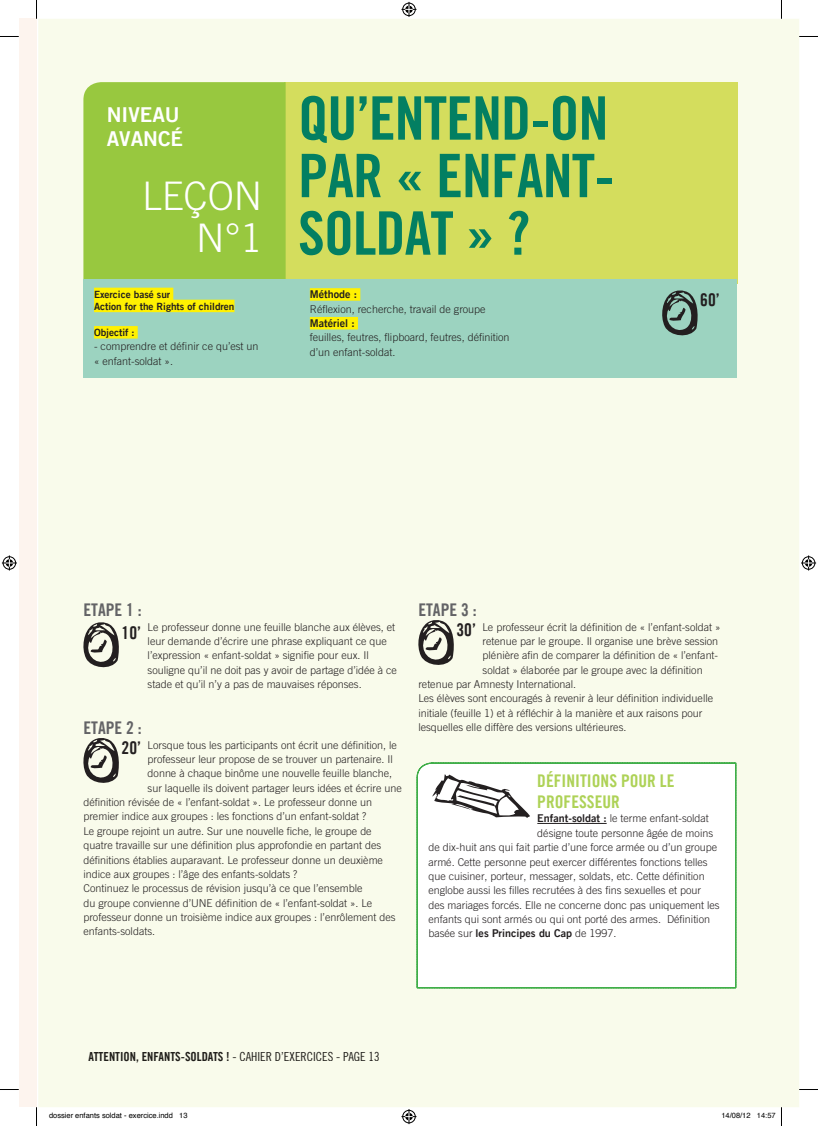
<style>
.page{position:relative;width:818px;height:1126px;background:#fff}
.page>*{position:absolute;margin:0;border:0;box-sizing:border-box;transform-origin:0 0}
.t1{font:60px/57.5px "Amnesty Trade Gothic Bd Cn 20";letter-spacing:-.015em;color:#037f62;text-align:justify}
.t2{font:300 39.25px/42.5px "Amnesty Trade Gothic";color:#fff;text-align:right}
.t3{font:20.5px/24.6px "Amnesty Trade Gothic Bd 2";color:#fff}
.t4{font:17.5px/21px "Amnesty Trade Gothic Bd Cn 20";color:#aed257}
.t5{font:17.5px "Amnesty Trade Gothic Bd Cn 20";color:#636366}
.t6{font:17.5px "Amnesty Trade Gothic Bd Cn 20";color:#231f20}
.t7{font:12.5px "Amnesty Trade Gothic Bd Cn 20";color:#231f20}
.t8{font:300 10.75px/14.4px "Amnesty Trade Gothic";color:#231f20}
.t9{font:10.75px "Amnesty Trade Gothic Bd 2";color:#231f20}
.t10{font:10px/12px "Amnesty Trade Gothic Bd 2";color:#231f20}
.t11{font:7.5px "Helvetica";color:#000}
.s1{font-family:"Amnesty Trade Gothic Bd Cn 20";font-weight:400;font-size:17.5px}
.s2{font-family:"Amnesty Trade Gothic Bd 2";font-weight:400}
.s3{font-family:"Amnesty Trade Gothic";font-weight:300}
.s4{font-family:"Amnesty Trade Gothic Cn 18"}
</style>
<div class="page">
<div style="left:38px;top:19px;width:760px;height:1088px;background:#f9fbeb"></div>
<div style="left:89px;top:1051px;width:140px;height:10px;background:#f9fbeb"></div>
<div style="left:229px;top:1051px;width:149px;height:9px;background:#f9fbeb"></div>
<div style="left:19px;top:19px;width:17px;height:1088px;background:#fdf4ee"></div>
<div style="left:284px;top:82px;width:452px;height:201px;background:#d4dd5d"></div>
<div style="left:83px;top:82px;width:202px;height:198px;background:#98c83f"></div>
<div style="left:83px;top:280px;width:653px;height:98px;background:#9cd3c0"></div>
<div style="left:94px;top:287px;width:79px;height:13px;background:#fff101"></div>
<div style="left:94px;top:299px;width:140px;height:13px;background:#fff101"></div>
<div style="left:94px;top:326px;width:44px;height:12px;background:#fff101"></div>
<div style="left:309px;top:288px;width:51px;height:13px;background:#fff101"></div>
<div style="left:309px;top:317px;width:49px;height:12px;background:#fff101"></div>
<svg style="left:662px;top:290px;width:35px;height:45px"></svg>
<svg style="left:83px;top:622px;width:36px;height:45px;background:#97968e"></svg>
<svg style="left:83px;top:738px;width:36px;height:44px;background:#95958c"></svg>
<svg style="left:418px;top:620px;width:35px;height:44px;background:#94938b"></svg>
<svg style="left:416px;top:762px;width:320px;height:226px"></svg>
<svg style="left:0;top:36px;width:19px;height:1px"></svg>
<svg style="left:798px;top:36px;width:19px;height:1px"></svg>
<svg style="left:0;top:1089px;width:19px;height:1px"></svg>
<svg style="left:798px;top:1088px;width:19px;height:2px"></svg>
<svg style="left:36px;top:0;width:1px;height:19px"></svg>
<svg style="left:36px;top:1107px;width:1px;height:18px"></svg>
<svg style="left:401px;top:2px;width:15px;height:15px"></svg>
<svg style="left:401px;top:1109px;width:15px;height:14px"></svg>
<svg style="left:2px;top:555px;width:15px;height:15px"></svg>
<svg style="left:801px;top:555px;width:14px;height:15px"></svg>
<h3 class="t3" style="left:107px;top:101px;width:78px">NIVEAU<br>AVANCÉ</h3>
<h2 class="t2" style="left:142px;top:174px;width:122px">LEÇON<br>N°1</h2>
<p class="t10" style="left:94px;top:288px;width:142px">Exercice basé sur<br>Action for the Rights of children</p>
<p class="t10" style="left:94px;top:326px;width:42px">Objectif :</p>
<p class="t8" style="left:94px;top:339px;width:166px">- comprendre et définir ce qu’est un « enfant-soldat ».</p>
<h1 class="t1" style="left:298px;top:89px;width:317px">QU’ENTEND-ON PAR « ENFANT-SOLDAT » ?</h1>
<p class="t9" style="left:309px;top:288px;width:49px">Méthode :</p>
<p class="t8" style="left:309px;top:301px;width:177px">Réflexion, recherche, travail de groupe</p>
<p class="t9" style="left:309px;top:316px;width:46px">Matériel :</p>
<p class="t8" style="left:309px;top:330px;width:201px">feuilles, feutres, flipboard, feutres, définition d’un enfant-soldat.</p>
<h3 class="t6" style="left:699px;top:289px;width:21px">60’</h3>
<h3 class="t5" style="left:83px;top:599px;width:60px">ETAPE 1 :</h3>
<h3 class="t6" style="left:121px;top:622px;width:21px">10’</h3>
<p class="t8" style="left:147px;top:619px;width:251px">Le professeur donne une feuille blanche aux élèves, et leur demande d’écrire une phrase expliquant ce que l’expression « enfant-soldat » signifie pour eux. Il souligne qu’il ne doit pas y avoir de partage d’idée à ce stade et qu’il n’y a pas de mauvaises réponses.</p>
<h3 class="t5" style="left:83px;top:717px;width:60px">ETAPE 2 :</h3>
<p class="t8" style="left:121px;top:737px;width:277px"><span class="s1">20’</span> Lorsque tous les participants ont écrit une définition, le</p>
<p class="t8" style="left:147px;top:751px;width:246px">professeur leur propose de se trouver un partenaire. Il</p>
<p class="t8" style="left:147px;top:766px;width:246px">donne à chaque binôme une nouvelle feuille blanche,</p>
<p class="t8" style="left:147px;top:780px;width:255px">sur laquelle ils doivent partager leurs idées et écrire une</p>
<p class="t8" style="left:83px;top:794px;width:290px">définition révisée de « l’enfant-soldat ». Le professeur donne un</p>
<p class="t8" style="left:83px;top:809px;width:284px">premier indice aux groupes : les fonctions d’un enfant-soldat ?</p>
<p class="t8" style="left:83px;top:823px;width:289px">Le groupe rejoint un autre. Sur une nouvelle fiche, le groupe de</p>
<p class="t8" style="left:83px;top:838px;width:299px">quatre travaille sur une définition plus approfondie en partant des</p>
<p class="t8" style="left:83px;top:852px;width:301px">définitions établies auparavant. Le professeur donne un deuxième</p>
<p class="t8" style="left:83px;top:866px;width:215px">indice aux groupes : l’âge des enfants-soldats ?</p>
<p class="t8" style="left:83px;top:881px;width:280px">Continuez le processus de révision jusqu’à ce que l’ensemble</p>
<p class="t8" style="left:83px;top:895px;width:290px">du groupe convienne d’UNE définition de « l’enfant-soldat ». Le</p>
<p class="t8" style="left:83px;top:909px;width:313px">professeur donne un troisième indice aux groupes : l’enrôlement des</p>
<p class="t8" style="left:83px;top:924px;width:73px">enfants-soldats.</p>
<h3 class="t5" style="left:418px;top:599px;width:60px">ETAPE 3 :</h3>
<p class="t8" style="left:456px;top:619px;width:265px"><span class="s1">30’</span> Le professeur écrit la définition de « l’enfant-soldat »</p>
<p class="t8" style="left:482px;top:633px;width:237px">retenue par le groupe. Il organise une brève session</p>
<p class="t8" style="left:482px;top:648px;width:237px">plénière afin de comparer la définition de « l’enfant-</p>
<p class="t8" style="left:482px;top:662px;width:221px">soldat » élaborée par le groupe avec la définition</p>
<p class="t8" style="left:418px;top:677px;width:159px">retenue par Amnesty International.</p>
<p class="t8" style="left:418px;top:691px;width:296px">Les élèves sont encouragés à revenir à leur définition individuelle</p>
<p class="t8" style="left:418px;top:705px;width:285px">initiale (feuille 1) et à réfléchir à la manière et aux raisons pour</p>
<p class="t8" style="left:418px;top:720px;width:209px">lesquelles elle diffère des versions ultérieures.</p>
<h3 class="t4" style="left:537px;top:770px;width:139px">DÉFINITIONS POUR LE<br>PROFESSEUR</h3>
<p class="t8" style="left:537px;top:811px;width:173px"><span class="s2">Enfant-soldat :</span> le terme enfant-soldat</p>
<p class="t8" style="left:537px;top:825px;width:177px">désigne toute personne âgée de moins</p>
<p class="t8" style="left:428px;top:839px;width:290px">de dix-huit ans qui fait partie d’une force armée ou d’un groupe</p>
<p class="t8" style="left:428px;top:854px;width:280px">armé. Cette personne peut exercer différentes fonctions telles</p>
<p class="t8" style="left:428px;top:868px;width:277px">que cuisiner, porteur, messager, soldats, etc. Cette définition</p>
<p class="t8" style="left:428px;top:883px;width:274px">englobe aussi les filles recrutées à des fins sexuelles et pour</p>
<p class="t8" style="left:428px;top:897px;width:292px">des mariages forcés. Elle ne concerne donc pas uniquement les</p>
<p class="t8" style="left:428px;top:911px;width:283px">enfants qui sont armés ou qui ont porté des armes. Définition</p>
<p class="t9" style="left:428px;top:926px;width:189px"><span class="s3">basée sur</span> les Principes du Cap <span class="s3">de 1997.</span></p>
<p class="t7" style="left:89px;top:1048px;width:292px">ATTENTION, ENFANTS-SOLDATS ! <span class="s4">- CAHIER D’EXERCICES - PAGE 13</span></p>
<p class="t11" style="left:49px;top:1109px;width:140px">dossier enfants soldat - exercice.indd 13</p>
<p class="t11" style="left:721px;top:1109px;width:56px">14/08/12 14:57</p>
</div>
